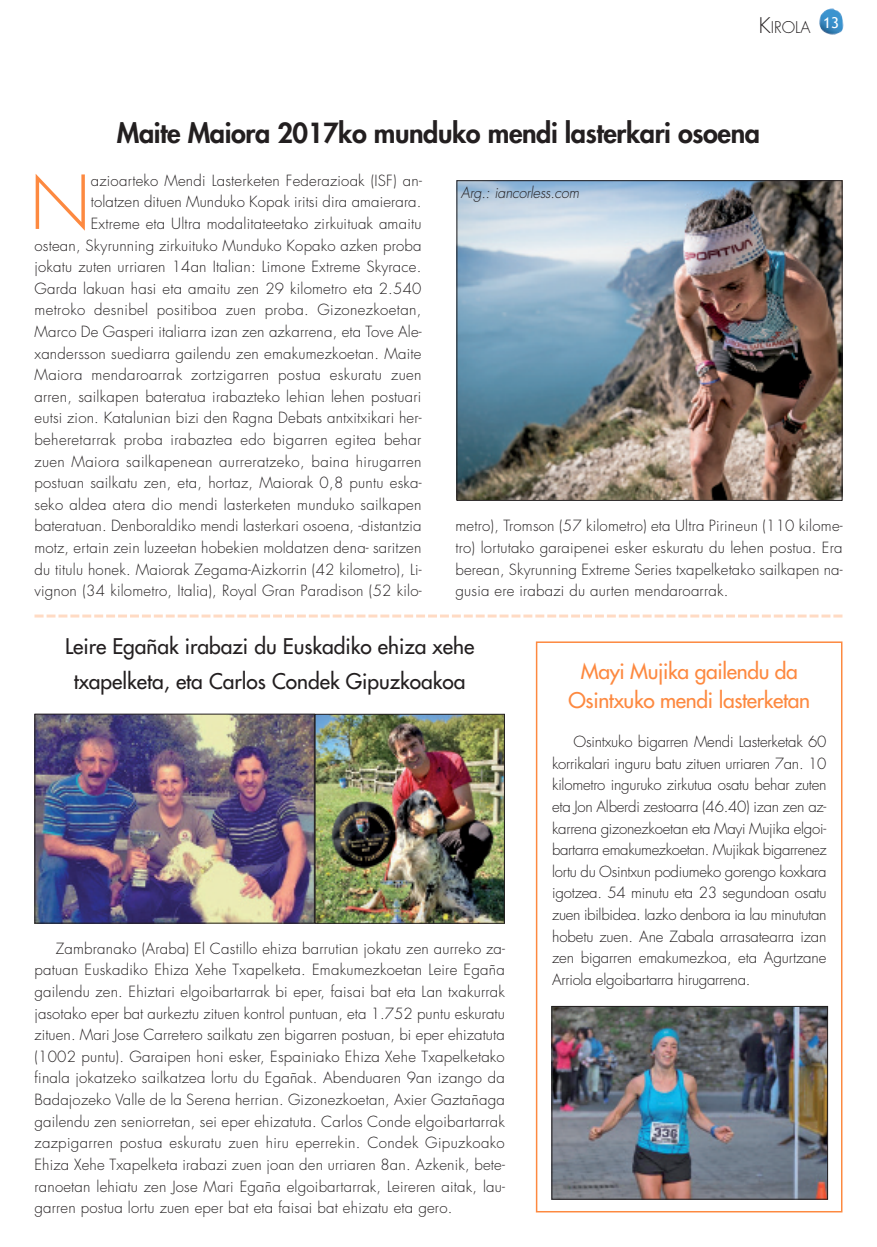
<style>
.page{position:relative;width:877px;height:1247px;background:#fff}
.page>*{position:absolute;margin:0;border:0;box-sizing:border-box;transform-origin:0 0}
.t1{font:300 72.3px "Futura";color:#fd8940}
.t2{font:800 27px "Futura";letter-spacing:-.015em;color:#231f20}
.t3{font:21px/34.5px "Futura";color:#231f20;text-align:center}
.t4{font:21px/28.5px "Futura";letter-spacing:-.015em;color:#fd8940;text-align:center}
.t5{font:300 15.75px "Futura";color:#231f20}
.t6{font:300 15px/21.6px "Futura";letter-spacing:.015em;color:#231f20;text-align:justify}
.t7{font:italic 300 15px "Futura";letter-spacing:-.01em;color:#231f20;scale:.95 1}
.s1{font-size:21px}
</style>
<div class="page">
<img style="left:819px;top:8px;width:24px;height:27px">
<div style="left:536px;top:641px;width:306px;height:571px;border:2px solid #fd8940"></div>
<img style="left:458px;top:182px;width:382px;height:317px">
<div style="left:456px;top:180px;width:386px;height:321px;border:1px solid #231f20"></div>
<img style="left:36px;top:716px;width:467px;height:206px">
<div style="left:34px;top:714px;width:281px;height:209px;border:1px solid #231f20"></div>
<img style="left:553px;top:1008px;width:273px;height:189px">
<div style="left:551px;top:1006px;width:277px;height:193px;border:1px solid #231f20"></div>
<svg style="left:34px;top:614px;width:808px;height:3px"></svg>
<div style="left:315px;top:714px;width:190px;height:210px;border:1px solid #231f20"></div>
<p class="t5" style="left:759px;top:20px;width:81px"><span class="s1">K</span>IROLA <sup>13</sup></p>
<h2 class="t2" style="left:117px;top:120px;width:645px">Maite Maiora 2017ko munduko mendi lasterkari osoena</h2>
<p class="t6" style="left:34px;top:171px;width:389px;text-align:right">azioarteko Mendi Lasterketen Federazioak (ISF) an-<br>tolatzen dituen Munduko Kopak iritsi dira amaierara.<br>Extreme eta Ultra modalitateetako zirkuituak amaitu<br>ostean, Skyrunning zirkuituko Munduko Kopako azken proba jokatu zuten urriaren 14an Italian: Limone Extreme Skyrace.<br>Garda lakuan hasi eta amaitu zen 29 kilometro eta 2.540 metroko desnibel positiboa zuen proba. Gizonezkoetan, Marco De Gasperi italiarra izan zen azkarrena, eta Tove Ale&shy;xandersson suediarra gailendu zen emakumezkoetan. Maite Maiora mendaroarrak zortzigarren postua eskuratu zuen arren, sailkapen bateratua irabazteko lehian lehen postuari eutsi zion. Katalunian bizi den Ragna Debats antxitxikari her&shy;beheretarrak proba irabaztea edo bigarren egitea behar zuen Maiora sailkapenean aurreratzeko, baina hirugarren postuan sailkatu zen, eta, hortaz, Maiorak 0,8 puntu eska&shy;seko aldea atera dio mendi lasterketen munduko sailkapen bateratuan. Denboraldiko mendi lasterkari osoena, -distantzia motz, ertain zein luzeetan hobekien moldatzen dena- saritzen du titulu honek. Maiorak Zegama-Aizkorrin (42 kilometro), Li&shy;vignon (34 kilometro, Italia), Royal Gran Paradison (52 kilo-</p>
<h1 class="t1" style="left:30px;top:169px;width:62px">N</h1>
<p class="t7" style="left:461px;top:185px;width:126px">Arg.: iancorless.com</p>
<p class="t6" style="left:455px;top:516px;width:389px">metro), Tromson (57 kilometro) eta Ultra Pirineun (110 kilome&shy;tro) lortutako garaipenei esker eskuratu du lehen postua. Era berean, Skyrunning Extreme Series txapelketako sailkapen na&shy;gusia ere irabazi du aurten mendaroarrak.</p>
<h3 class="t3" style="left:65px;top:631px;width:411px">Leire Egañak irabazi du Euskadiko ehiza xehe txapelketa, eta Carlos Condek Gipuzkoakoa</h3>
<p class="t6" style="left:34px;top:939px;width:472px;text-indent:21px">Zambranako (Araba) El Castillo ehiza barrutian jokatu zen aurreko za&shy;patuan Euskadiko Ehiza Xehe Txapelketa. Emakumezkoetan Leire Egaña gailendu zen. Ehiztari elgoibartarrak bi eper, faisai bat eta Lan txakurrak jasotako eper bat aurkeztu zituen kontrol puntuan, eta 1.752 puntu eskuratu zituen. Mari Jose Carretero sailkatu zen bigarren postuan, bi eper ehizatuta (1002 puntu). Garaipen honi esker, Espainiako Ehiza Xehe Txapelketako finala jokatzeko sailkatzea lortu du Egañak. Abenduaren 9an izango da Badajozeko Valle de la Serena herrian. Gizonezkoetan, Axier Gaztañaga gailendu zen seniorretan, sei eper ehizatuta. Carlos Conde elgoibartarrak zazpigarren postua eskuratu zuen hiru eperrekin. Condek Gipuzkoako Ehiza Xehe Txapelketa irabazi zuen joan den urriaren 8an. Azkenik, bete&shy;ranoetan lehiatu zen Jose Mari Egaña elgoibartarrak, Leireren aitak, lau&shy;garren postua lortu zuen eper bat eta faisai bat ehizatu eta gero.</p>
<h3 class="t4" style="left:568px;top:658px;width:243px">Mayi Mujika gailendu da<br>Osintxuko mendi lasterketan</h3>
<p class="t6" style="left:552px;top:732px;width:276px;text-indent:21px">Osintxuko bigarren Mendi Lasterketak 60 korrikalari inguru batu zituen urriaren 7an. 10 kilometro inguruko zirkutua osatu behar zuten eta Jon Alberdi zestoarra (46.40) izan zen az&shy;karrena gizonezkoetan eta Mayi Mujika elgoi&shy;bartarra emakumezkoetan. Mujikak bigarrenez lortu du Osintxun podiumeko gorengo koxkara igotzea. 54 minutu eta 23 segundoan osatu zuen ibilbidea. Iazko denbora ia lau minututan hobetu zuen. Ane Zabala arrasatearra izan zen bigarren emakumezkoa, eta Agurtzane Arriola elgoibartarra hirugarrena.</p>
</div>
